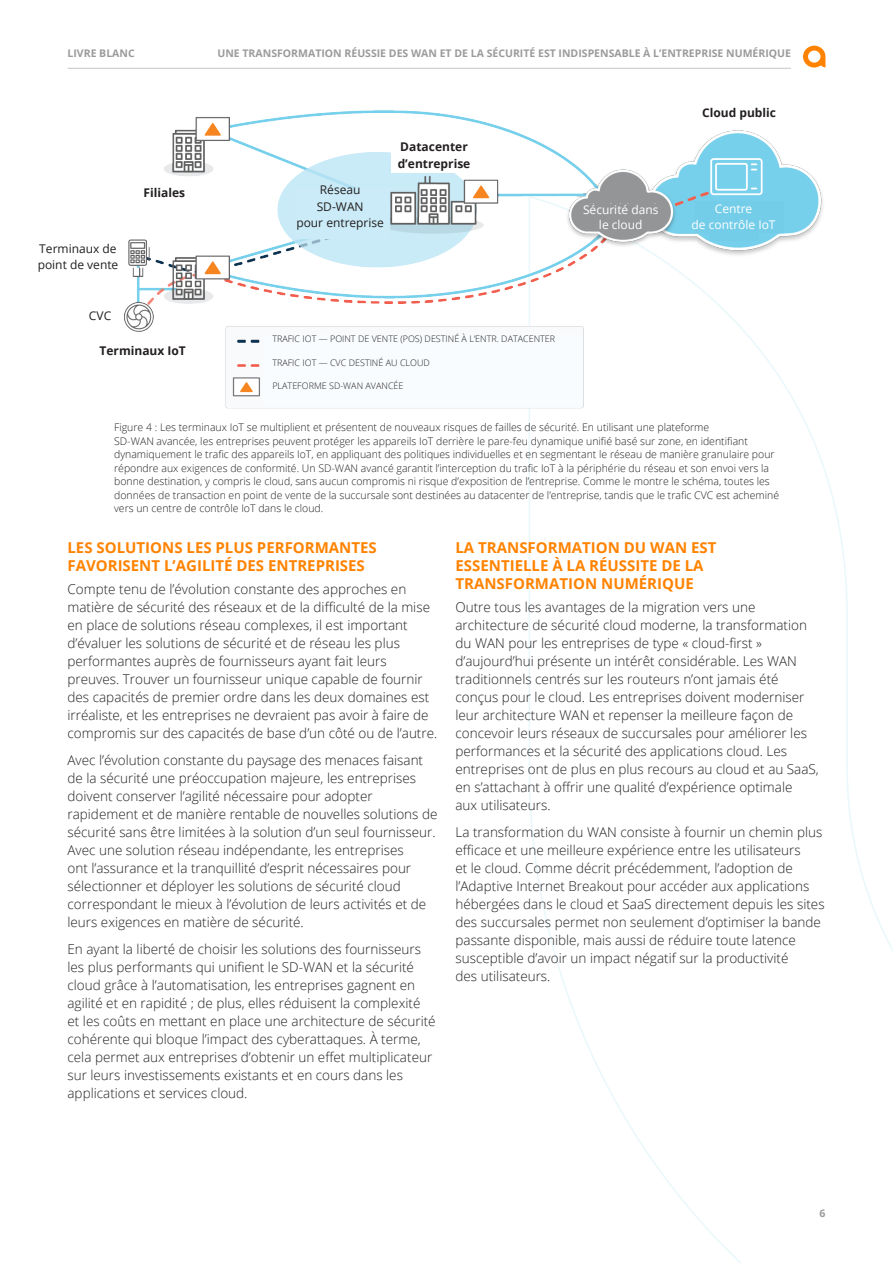
<style>
.page{position:relative;width:893px;height:1263px;background:#fff}
.page>*{position:absolute;margin:0;border:0;box-sizing:border-box;transform-origin:0 0}
.Body__Head_10_14_Bol{font:700 15px/18px "Open Sans";color:#ff8300}
.Body__Text_9_14_Ligh{font:300 13.5px/18px "Open Sans";color:#231f20}
.Title__Subhead_12_15{font:700 12px/16.5px "Open Sans";color:#231f20}
.Title__Subhead_12_15-2{font:12px/16.5px "Open Sans";color:#231f20}
.Title__Subhead_12_15-3{font:12px/15px "Open Sans";color:#fff;text-align:center}
.Legal___Chart_Footer{font:300 10.5px/13.5px "Open Sans";color:#231f20}
.t1{font:700 10.5px "Open Sans";color:#9c9b9b}
.Title__Subhead_12_15-4{font:300 9px "Open Sans";color:#231f20}
</style>
<div class="page">
<hr style="left:68px;top:68px;width:723px;height:1px;background:#c3c5c6">
<svg style="left:528px;top:45px;width:365px;height:1218px"></svg>
<img style="left:124px;top:111px;width:701px;height:299px">
<div style="left:263px;top:334px;width:317px;height:71px;background:#f9fcfe"></div>
<div style="left:684px;top:87px;width:99px;height:42px;background:#fff"></div>
<div style="left:130px;top:181px;width:100px;height:41px;background:#fff"></div>
<div style="left:88px;top:334px;width:100px;height:42px;background:#fff"></div>
<div style="left:695px;top:201px;width:88px;height:31px;background:#73cde9"></div>
<div style="left:585px;top:204px;width:77px;height:21px;background:#939596"></div>
<div style="left:391px;top:142px;width:76px;height:31px;background:#fff"></div>
<div style="left:296px;top:188px;width:94px;height:51px;background:#caebf7"></div>
<div style="left:709px;top:209px;width:49px;height:31px;background:#73cde9"></div>
<p class="t1" style="left:68px;top:45px;width:69px">LIVRE BLANC</p>
<p class="t1" style="left:217px;top:45px;width:575px">UNE TRANSFORMATION RÉUSSIE DES WAN ET DE LA SÉCURITÉ EST INDISPENSABLE À L’ENTREPRISE NUMÉRIQUE</p>
<p class="Title__Subhead_12_15-2" style="left:38px;top:240px;width:82px">Terminaux de point de vente</p>
<p class="Title__Subhead_12_15-2" style="left:89px;top:307px;width:24px">CVC</p>
<p class="Title__Subhead_12_15" style="left:144px;top:184px;width:43px">Filiales</p>
<p class="Title__Subhead_12_15" style="left:100px;top:342px;width:88px">Terminaux IoT</p>
<p class="Title__Subhead_12_15-2" style="left:296px;top:182px;width:89px;text-align:center">Réseau<br>SD-WAN<br>pour entreprise</p>
<p class="Title__Subhead_12_15" style="left:398px;top:138px;width:74px">Datacenter d’entreprise</p>
<p class="Title__Subhead_12_15" style="left:702px;top:104px;width:75px">Cloud public</p>
<p class="Title__Subhead_12_15-3" style="left:583px;top:201px;width:77px">Sécurité dans le cloud</p>
<p class="Title__Subhead_12_15-3" style="left:691px;top:200px;width:86px;line-height:16.5px">Centre<br>de contrôle IoT</p>
<p class="Title__Subhead_12_15-4" style="left:272px;top:333px;width:284px">TRAFIC IOT — POINT DE VENTE (POS) DESTINÉ À L’ENTR. DATACENTER</p>
<p class="Title__Subhead_12_15-4" style="left:272px;top:356px;width:159px">TRAFIC IOT — CVC DESTINÉ AU CLOUD</p>
<p class="Title__Subhead_12_15-4" style="left:272px;top:379px;width:133px">PLATEFORME SD-WAN AVANCÉE</p>
<p class="Legal___Chart_Footer" style="left:114px;top:420px;width:666px">Figure 4 : Les terminaux IoT se multiplient et présentent de nouveaux risques de failles de sécurité. En utilisant une plateforme<br>SD-WAN avancée, les entreprises peuvent protéger les appareils IoT derrière le pare-feu dynamique unifié basé sur zone, en identifiant dynamiquement le trafic des appareils IoT, en appliquant des politiques individuelles et en segmentant le réseau de manière granulaire pour répondre aux exigences de conformité. Un SD-WAN avancé garantit l’interception du trafic IoT à la périphérie du réseau et son envoi vers la bonne destination, y compris le cloud, sans aucun compromis ni risque d’exposition de l’entreprise. Comme le montre le schéma, toutes les données de transaction en point de vente de la succursale sont destinées au datacenter de l’entreprise, tandis que le trafic CVC est acheminé vers un centre de contrôle IoT dans le cloud.</p>
<p class="Body__Head_10_14_Bol" style="left:68px;top:538px;width:311px">LES SOLUTIONS LES PLUS PERFORMANTES<br>FAVORISENT L’AGILITÉ DES ENTREPRISES</p>
<p class="Body__Text_9_14_Ligh" style="left:68px;top:580px;width:371px">Compte tenu de l’évolution constante des approches en matière de sécurité des réseaux et de la difficulté de la mise en place de solutions réseau complexes, il est important d’évaluer les solutions de sécurité et de réseau les plus performantes auprès de fournisseurs ayant fait leurs preuves. Trouver un fournisseur unique capable de fournir des capacités de premier ordre dans les deux domaines est irréaliste, et les entreprises ne devraient pas avoir à faire de compromis sur des capacités de base d’un côté ou de l’autre.</p>
<p class="Body__Text_9_14_Ligh" style="left:68px;top:751px;width:371px">Avec l’évolution constante du paysage des menaces faisant de la sécurité une préoccupation majeure, les entreprises doivent conserver l’agilité nécessaire pour adopter rapidement et de manière rentable de nouvelles solutions de sécurité sans être limitées à la solution d’un seul fournisseur.<br>Avec une solution réseau indépendante, les entreprises<br>ont l’assurance et la tranquillité d’esprit nécessaires pour sélectionner et déployer les solutions de sécurité cloud correspondant le mieux à l’évolution de leurs activités et de leurs exigences en matière de sécurité.</p>
<p class="Body__Text_9_14_Ligh" style="left:68px;top:940px;width:370px">En ayant la liberté de choisir les solutions des fournisseurs les plus performants qui unifient le SD-WAN et la sécurité cloud grâce à l’automatisation, les entreprises gagnent en agilité et en rapidité ; de plus, elles réduisent la complexité et les coûts en mettant en place une architecture de sécurité cohérente qui bloque l’impact des cyberattaques. À terme, cela permet aux entreprises d’obtenir un effet multiplicateur sur leurs investissements existants et en cours dans les applications et services cloud.</p>
<p class="Body__Head_10_14_Bol" style="left:455px;top:538px;width:263px">LA TRANSFORMATION DU WAN EST<br>ESSENTIELLE À LA RÉUSSITE DE LA<br>TRANSFORMATION NUMÉRIQUE</p>
<p class="Body__Text_9_14_Ligh" style="left:455px;top:598px;width:365px">Outre tous les avantages de la migration vers une architecture de sécurité cloud moderne, la transformation du WAN pour les entreprises de type « cloud-first » d’aujourd’hui présente un intérêt considérable. Les WAN traditionnels centrés sur les routeurs n’ont jamais été conçus pour le cloud. Les entreprises doivent moderniser leur architecture WAN et repenser la meilleure façon de concevoir leurs réseaux de succursales pour améliorer les performances et la sécurité des applications cloud. Les entreprises ont de plus en plus recours au cloud et au SaaS, en s’attachant à offrir une qualité d’expérience optimale<br>aux utilisateurs.</p>
<p class="Body__Text_9_14_Ligh" style="left:455px;top:823px;width:371px">La transformation du WAN consiste à fournir un chemin plus efficace et une meilleure expérience entre les utilisateurs<br>et le cloud. Comme décrit précédemment, l’adoption de l’Adaptive Internet Breakout pour accéder aux applications hébergées dans le cloud et SaaS directement depuis les sites des succursales permet non seulement d’optimiser la bande passante disponible, mais aussi de réduire toute latence susceptible d’avoir un impact négatif sur la productivité<br>des utilisateurs.</p>
<p class="t1" style="left:819px;top:1206px;width:7px">6</p>
</div>
